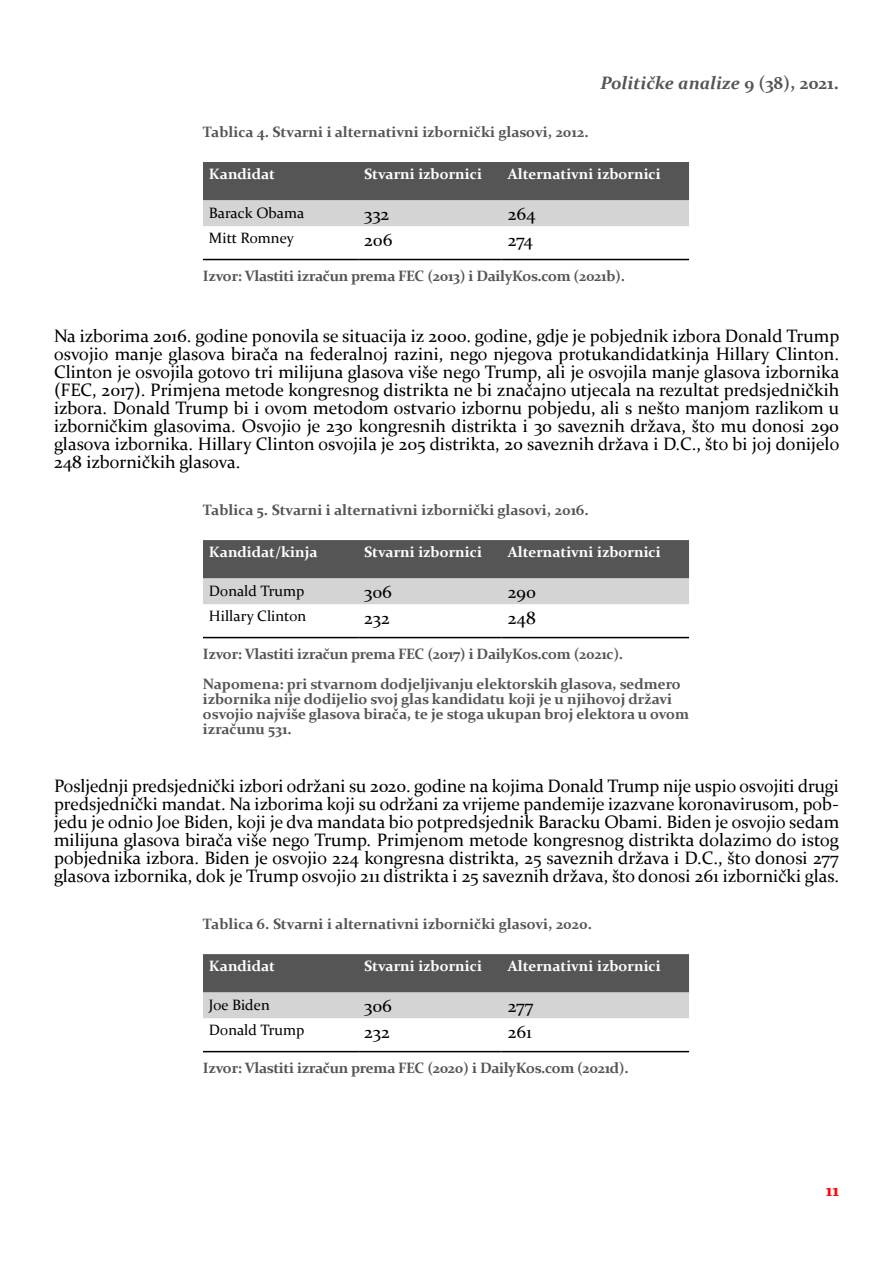
<style>
.page{position:relative;width:893px;height:1263px;background:#fff}
.page>*{position:absolute;margin:0;border:0;box-sizing:border-box;transform-origin:0 0}
.t1{font:18px/18px "Constantia";color:#000;text-align:justify}
.t2{font:italic 700 18px "Constantia";color:#555}
.t3{font:700 18px "Constantia";color:#f00}
.t4{font:700 15px/15px "Constantia";letter-spacing:-.005em;color:#555}
.t5{font:700 15px "Constantia";color:#fff}
.t6{font:15px "Constantia";color:#000}
.s1{font-style:normal}
</style>
<div class="page">
<svg style="left:203px;top:162px;width:486px;height:64px;background:#888"></svg>
<hr style="left:203px;top:259px;width:155px;height:1px;background:#000">
<hr style="left:358px;top:259px;width:144px;height:1px;background:#000">
<hr style="left:502px;top:259px;width:187px;height:1px;background:#000">
<svg style="left:203px;top:540px;width:486px;height:64px;background:#888"></svg>
<hr style="left:203px;top:637px;width:155px;height:1px;background:#000">
<hr style="left:358px;top:637px;width:144px;height:1px;background:#000">
<hr style="left:502px;top:637px;width:187px;height:1px;background:#000">
<svg style="left:203px;top:954px;width:486px;height:64px;background:#888"></svg>
<hr style="left:203px;top:1051px;width:155px;height:1px;background:#000">
<hr style="left:358px;top:1051px;width:144px;height:1px;background:#000">
<hr style="left:502px;top:1051px;width:187px;height:1px;background:#000">
<p class="t2" style="left:600px;top:71px;width:240px">Političke analize <span class="s1">9 (38), 2021.</span></p>
<p class="t4" style="left:203px;top:124px;width:387px">Tablica 4. Stvarni i alternativni izbornički glasovi, 2012.</p>
<p class="t5" style="left:209px;top:164px;width:68px">Kandidat</p>
<p class="t5" style="left:364px;top:164px;width:119px">Stvarni izbornici</p>
<p class="t5" style="left:508px;top:164px;width:155px">Alternativni izbornici</p>
<p class="t6" style="left:209px;top:202px;width:97px">Barack Obama</p>
<p class="t1" style="left:364px;top:204px;width:27px">332</p>
<p class="t1" style="left:508px;top:204px;width:29px">264</p>
<p class="t6" style="left:209px;top:228px;width:87px">Mitt Romney</p>
<p class="t1" style="left:364px;top:230px;width:30px">206</p>
<p class="t1" style="left:508px;top:230px;width:27px">274</p>
<p class="t4" style="left:203px;top:268px;width:423px">Izvor: Vlastiti izračun prema FEC (2013) i DailyKos.com (2021b).</p>
<p class="t1" style="left:54px;top:326px;width:787px">Na izborima 2016. godine ponovila se situacija iz 2000. godine, gdje je pobjednik izbora Donald Trump osvojio manje glasova birača na federalnoj razini, nego njegova protukandidatkinja Hillary Clinton.<br>Clinton je osvojila gotovo tri milijuna glasova više nego Trump, ali je osvojila manje glasova izbornika (FEC, 2017). Primjena metode kongresnog distrikta ne bi značajno utjecala na rezultat predsjedničkih izbora. Donald Trump bi i ovom metodom ostvario izbornu pobjedu, ali s nešto manjom razlikom u izborničkim glasovima. Osvojio je 230 kongresnih distrikta i 30 saveznih država, što mu donosi 290 glasova izbornika. Hillary Clinton osvojila je 205 distrikta, 20 saveznih država i D.C., što bi joj donijelo 248 izborničkih glasova.</p>
<p class="t4" style="left:203px;top:502px;width:387px">Tablica 5. Stvarni i alternativni izbornički glasovi, 2016.</p>
<p class="t5" style="left:209px;top:542px;width:110px">Kandidat/kinja</p>
<p class="t5" style="left:364px;top:542px;width:119px">Stvarni izbornici</p>
<p class="t5" style="left:508px;top:542px;width:155px">Alternativni izbornici</p>
<p class="t6" style="left:209px;top:580px;width:97px">Donald Trump</p>
<p class="t1" style="left:364px;top:582px;width:29px">306</p>
<p class="t1" style="left:508px;top:582px;width:30px">290</p>
<p class="t6" style="left:209px;top:606px;width:99px">Hillary Clinton</p>
<p class="t1" style="left:364px;top:608px;width:27px">232</p>
<p class="t1" style="left:508px;top:608px;width:29px">248</p>
<p class="t4" style="left:203px;top:646px;width:422px">Izvor: Vlastiti izračun prema FEC (2017) i DailyKos.com (2021c).</p>
<p class="t4" style="left:203px;top:676px;width:488px">Napomena: pri stvarnom dodjeljivanju elektorskih glasova, sedmero izbornika nije dodijelio svoj glas kandidatu koji je u njihovoj državi osvojio najviše glasova birača, te je stoga ukupan broj elektora u ovom izračunu 531.</p>
<p class="t1" style="left:54px;top:776px;width:787px">Posljednji predsjednički izbori održani su 2020. godine na kojima Donald Trump nije uspio osvojiti drugi predsjednički mandat. Na izborima koji su održani za vrijeme pandemije izazvane koronavirusom, pob&shy;jedu je odnio Joe Biden, koji je dva mandata bio potpredsjednik Baracku Obami. Biden je osvojio sedam milijuna glasova birača više nego Trump. Primjenom metode kongresnog distrikta dolazimo do istog pobjednika izbora. Biden je osvojio 224 kongresna distrikta, 25 saveznih država i D.C., što donosi 277 glasova izbornika, dok je Trump osvojio 211 distrikta i 25 saveznih država, što donosi 261 izbornički glas.</p>
<p class="t4" style="left:203px;top:916px;width:390px">Tablica 6. Stvarni i alternativni izbornički glasovi, 2020.</p>
<p class="t5" style="left:209px;top:956px;width:68px">Kandidat</p>
<p class="t5" style="left:364px;top:956px;width:119px">Stvarni izbornici</p>
<p class="t5" style="left:508px;top:956px;width:155px">Alternativni izbornici</p>
<p class="t6" style="left:209px;top:994px;width:62px">Joe Biden</p>
<p class="t1" style="left:364px;top:996px;width:29px">306</p>
<p class="t1" style="left:508px;top:996px;width:27px">277</p>
<p class="t6" style="left:209px;top:1020px;width:97px">Donald Trump</p>
<p class="t1" style="left:364px;top:1022px;width:27px">232</p>
<p class="t1" style="left:508px;top:1022px;width:26px">261</p>
<p class="t4" style="left:203px;top:1060px;width:427px">Izvor: Vlastiti izračun prema FEC (2020) i DailyKos.com (2021d).</p>
<p class="t3" style="left:826px;top:1177px;width:15px">11</p>
</div>
